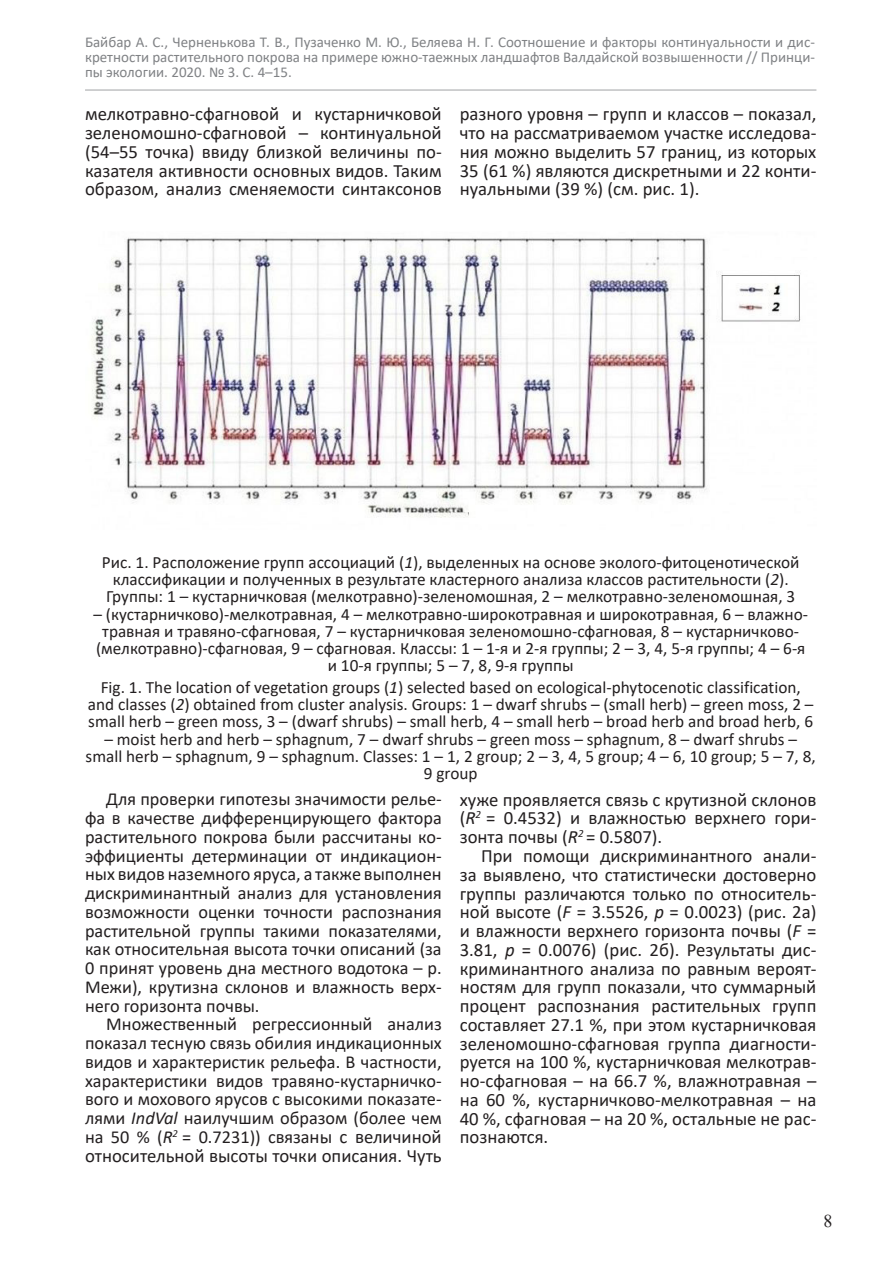
<style>
.page{position:relative;width:893px;height:1263px;background:#fff}
.page>*{position:absolute;margin:0;border:0;box-sizing:border-box;transform-origin:0 0}
.Normal__Web{font:18.75px/18.8px "Calibri";color:#231f20;text-align:justify}
.Normal__Web-2{font:18.3px/18.8px "Calibri";color:#231f20;text-align:justify}
.t1{font:18px "Times New Roman";color:#231f20}
.justifycenter{font:17.25px/17.2px "Calibri";color:#231f20;text-align:center}
.t2{font:15px/15px "Calibri";color:#808285;text-align:justify}
.s1{font-style:italic}
.s2{font-size:18.75px}
</style>
<div class="page">
<hr style="left:85px;top:89px;width:731px;height:2px;background:#808285">
<img style="left:91px;top:237px;width:710px;height:281px">
<p class="t2" style="left:85px;top:34px;width:731px">Байбар А. С., Черненькова Т. В., Пузаченко М. Ю., Беляева Н. Г. Соотношение и факторы континуальности и дис&shy;кретности растительного покрова на примере южно-таежных ландшафтов Валдайской возвышенности // Принци&shy;пы экологии. 2020. № 3. С. 4–15.</p>
<p class="Normal__Web" style="left:85px;top:104px;width:358px">мелкотравно-сфагновой и кустарничковой зеленомошно-сфагновой – континуальной (54–55 точка) ввиду близкой величины по&shy;казателя активности основных видов. Таким образом, анализ сменяемости синтаксонов</p>
<p class="Normal__Web" style="left:460px;top:104px;width:358px">разного уровня – групп и классов – показал, что на рассматриваемом участке исследова&shy;ния можно выделить 57 границ, из которых 35 (61 %) являются дискретными и 22 конти&shy;нуальными (39 %) (см. рис. 1).</p>
<p class="justifycenter" style="left:102px;top:553px;width:699px">Рис. 1. Расположение групп ассоциаций (<span class="s1">1</span>), выделенных на основе эколого-фитоценотической классификации и полученных в результате кластерного анализа классов растительности (<span class="s1">2</span>).<br>Группы: 1 – кустарничковая (мелкотравно)-зеленомошная, 2 – мелкотравно-зеленомошная, 3</p>
<p class="justifycenter" style="left:93px;top:605px;width:716px">– (кустарничково)-мелкотравная, 4 – мелкотравно-широкотравная и широкотравная, 6 – влажно&shy;травная и травяно-сфагновая, 7 – кустарничковая зеленомошно-сфагновая, 8 – кустарничково-(мелкотравно)-сфагновая, 9 – сфагновая. Классы: 1 – 1-я и 2-я группы; 2 – 3, 4, 5-я группы; 4 – 6-я и 10-я группы; 5 – 7, 8, 9-я группы</p>
<p class="justifycenter" style="left:88px;top:678px;width:727px">Fig. 1. The location of vegetation groups (<span class="s1">1</span>) selected based on ecological-phytocenotic classification, and classes (<span class="s1">2</span>) obtained from cluster analysis. Groups: 1 – dwarf shrubs – (small herb) – green moss, 2 – small herb – green moss, 3 – (dwarf shrubs) – small herb, 4 – small herb – broad herb and broad herb, 6</p>
<p class="justifycenter" style="left:86px;top:730px;width:732px">– moist herb and herb – sphagnum, 7 – dwarf shrubs – green moss – sphagnum, 8 – dwarf shrubs – small herb – sphagnum, 9 – sphagnum. Classes: 1 – 1, 2 group; 2 – 3, 4, 5 group; 4 – 6, 10 group; 5 – 7, 8,<br>9 group</p>
<p class="Normal__Web-2" style="left:85px;top:789px;width:358px;text-indent:21px">Для проверки гипотезы значимости релье&shy;фа в качестве дифференцирующего фактора растительного покрова были рассчитаны ко&shy;эффициенты детерминации от индикацион&shy;ных видов наземного яруса, а также выполнен дискриминантный анализ для установления возможности оценки точности распознания растительной группы такими показателями, как относительная высота точки описаний (за 0 принят уровень дна местного водотока – р.<br>Межи), крутизна склонов и влажность верх&shy;него горизонта почвы.</p>
<p class="Normal__Web-2" style="left:85px;top:1014px;width:358px;text-indent:21px">Множественный регрессионный анализ показал тесную связь обилия индикационных видов и характеристик рельефа. В частности, характеристики видов травяно-кустарничко&shy;вого и мохового ярусов с высокими показате&shy;лями <span class="s1">IndVal</span> наилучшим образом (более чем на 50 % (<span class="s1">R</span><sup>2</sup> = 0.7231)) связа<span class="s2">ны с величиной</span></p>
<p class="Normal__Web" style="left:85px;top:1145px;width:358px">относительной высоты точки описания. Чуть</p>
<p class="Normal__Web" style="left:460px;top:790px;width:358px">хуже проявляется связь с крутизной склонов (<span class="s1">R</span><sup>2</sup> = 0.4532) и влажностью верхнего гори&shy;зонта почвы (<span class="s1">R</span><sup>2</sup> = 0.5807).</p>
<p class="Normal__Web" style="left:460px;top:846px;width:358px;text-indent:21px">При помощи дискриминантного анали&shy;за выявлено, что статистически достоверно группы различаются только по относитель&shy;ной высоте (<span class="s1">F</span> = 3.5526, <span class="s1">p</span> = 0.0023) (рис. 2а) и влажности верхнего горизонта почвы (<span class="s1">F</span> = 3.81, <span class="s1">p</span> = 0.0076) (рис. 2б). Результаты дис&shy;криминантного анализа по равным вероят&shy;ностям для групп показали, что суммарный процент распознания растительных групп составляет 27.1 %, при этом кустарничковая зеленомошно-сфагновая группа диагности&shy;руется на 100 %, кустарничковая мелкотрав&shy;но-сфагновая – на 66.7 %, влажнотравная – на 60 %, кустарничково-мелкотравная – на 40 %, сфагновая – на 20 %, остальные не рас&shy;познаются.</p>
<p class="t1" style="left:824px;top:1208px;width:10px">8</p>
</div>
